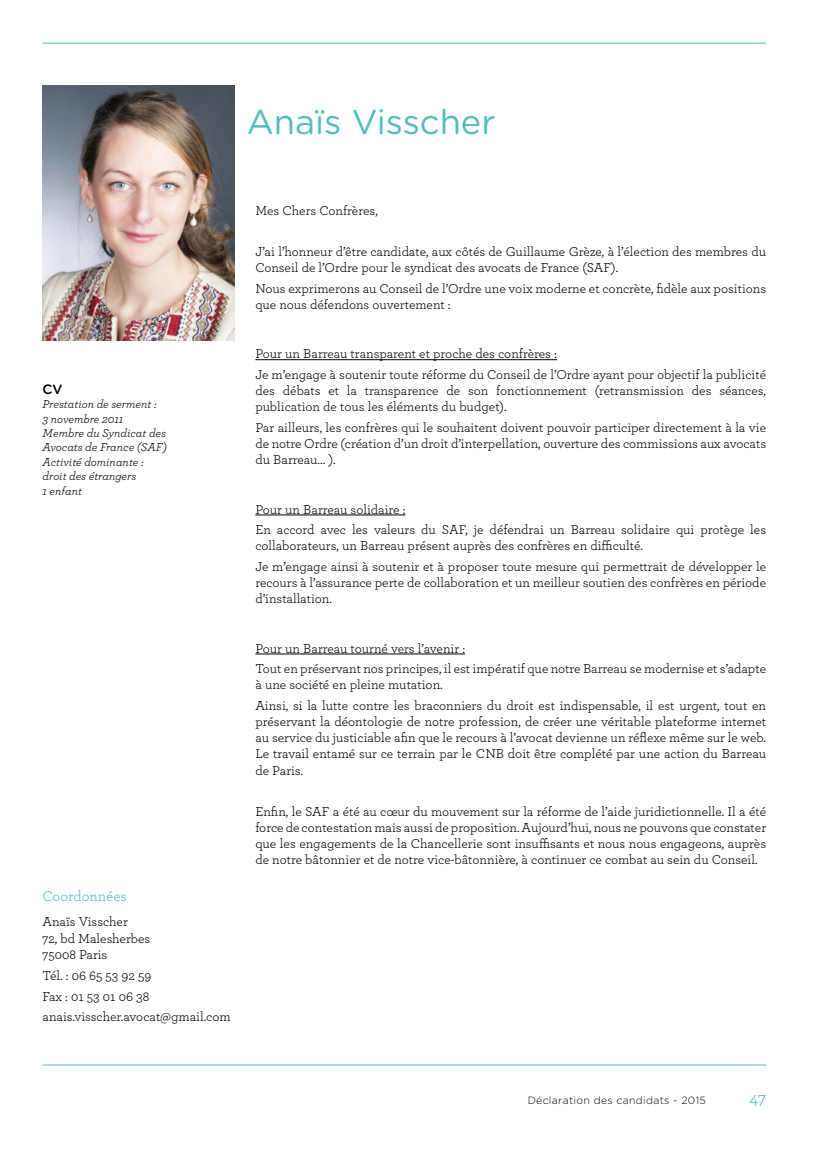
<style>
.page{position:relative;width:830px;height:1149px;background:#fff}
.page>*{position:absolute;margin:0;border:0;box-sizing:border-box;transform-origin:0 0}
.t1{font:34.5px "Gotham Rounded";color:#54bbba}
.t2{font:18px "Archer";color:#54bbba}
.t3{font:15px "Archer";color:#54bbba}
.t4{font:13.5px/16.2px "Archer";letter-spacing:-.01em;color:#000}
.t5{font:500 13.5px "Gotham Rounded";color:#000}
.t6{font:italic 12px/14.4px "Archer";color:#000}
.t7{font:300 10.5px "Gotham Rounded";letter-spacing:.03em;color:#000}
</style>
<div class="page">
<hr style="left:43px;top:43px;width:722px;height:1px;background:#54bbba">
<hr style="left:43px;top:1064px;width:722px;height:1px;background:#54bbba">
<img style="left:43px;top:85px;width:191px;height:255px">
<hr style="left:255px;top:359px;width:301px;height:1px;background:#000">
<hr style="left:255px;top:514px;width:150px;height:1px;background:#000">
<hr style="left:255px;top:653px;width:210px;height:1px;background:#000">
<h1 class="t1" style="left:247px;top:98px;width:250px">Anaïs Visscher</h1>
<p class="t5" style="left:43px;top:379px;width:21px">CV</p>
<p class="t6" style="left:43px;top:396px;width:126px">Prestation de serment :<br>3 novembre 2011<br>Membre du Syndicat des<br>Avocats de France (SAF)<br>Activité dominante : droit des étrangers<br>1 enfant</p>
<p class="t3" style="left:43px;top:885px;width:86px">Coordonnées</p>
<p class="t4" style="left:43px;top:912px;width:109px">Anaïs Visscher<br>72, bd Malesherbes<br>75008 Paris</p>
<p class="t4" style="left:43px;top:963px;width:189px;line-height:20.7px">Tél. : 06 65 53 92 59<br>Fax : 01 53 01 06 38 anais.visscher.avocat@gmail.com</p>
<p class="t4" style="left:255px;top:202px;width:124px">Mes Chers Confrères,</p>
<p class="t4" style="left:255px;top:243px;width:512px">J’ai l’honneur d’être candidate, aux côtés de Guillaume Grèze, à l’élection des membres du<br>Conseil de l’Ordre pour le syndicat des avocats de France (SAF).</p>
<p class="t4" style="left:255px;top:279px;width:512px">Nous exprimerons au Conseil de l’Ordre une voix moderne et concrète, fidèle aux positions que nous défendons ouvertement :</p>
<p class="t4" style="left:255px;top:343px;width:512px;line-height:20.4px">Pour un Barreau transparent et proche des confrères :<br>Je m’engage à soutenir toute réforme du Conseil de l’Ordre ayant pour objectif la publicité</p>
<p class="t4" style="left:255px;top:381px;width:512px">des débats et la transparence de son fonctionnement (retransmission des séances, publication de tous les éléments du budget).</p>
<p class="t4" style="left:255px;top:418px;width:512px;text-align:justify">Par ailleurs, les confrères qui le souhaitent doivent pouvoir participer directement à la vie de notre Ordre (création d’un droit d’interpellation, ouverture des commissions aux avocats du Barreau… ).</p>
<p class="t4" style="left:255px;top:498px;width:512px;line-height:20.4px">Pour un Barreau solidaire :<br>En accord avec les valeurs du SAF, je défendrai un Barreau solidaire qui protège les</p>
<p class="t4" style="left:255px;top:534px;width:512px;line-height:20.4px">collaborateurs, un Barreau présent auprès des confrères en difficulté.<br>Je m’engage ainsi à soutenir et à proposer toute mesure qui permettrait de développer le</p>
<p class="t4" style="left:255px;top:573px;width:512px">recours à l’assurance perte de collaboration et un meilleur soutien des confrères en période d’installation.</p>
<p class="t4" style="left:255px;top:637px;width:512px;line-height:20.4px">Pour un Barreau tourné vers l’avenir :<br>Tout en préservant nos principes, il est impératif que notre Barreau se modernise et s’adapte</p>
<p class="t4" style="left:255px;top:673px;width:512px;line-height:20.4px">à une société en pleine mutation.<br>Ainsi, si la lutte contre les braconniers du droit est indispensable, il est urgent, tout en</p>
<p class="t4" style="left:255px;top:712px;width:512px;text-align:justify">préservant la déontologie de notre profession, de créer une véritable plateforme internet au service du justiciable afin que le recours à l’avocat devienne un réflexe même sur le web.<br>Le travail entamé sur ce terrain par le CNB doit être complété par une action du Barreau de Paris.</p>
<p class="t4" style="left:255px;top:802px;width:512px;text-align:justify">Enfin, le SAF a été au cœur du mouvement sur la réforme de l’aide juridictionnelle. Il a été force de contestation mais aussi de proposition. Aujourd’hui, nous ne pouvons que constater que les engagements de la Chancellerie sont insuffisants et nous nous engageons, auprès de notre bâtonnier et de notre vice-bâtonnière, à continuer ce combat au sein du Conseil.</p>
<p class="t7" style="left:527px;top:1092px;width:180px">Déclaration des candidats - 2015</p>
<h2 class="t2" style="left:749px;top:1085px;width:18px">47</h2>
</div>
